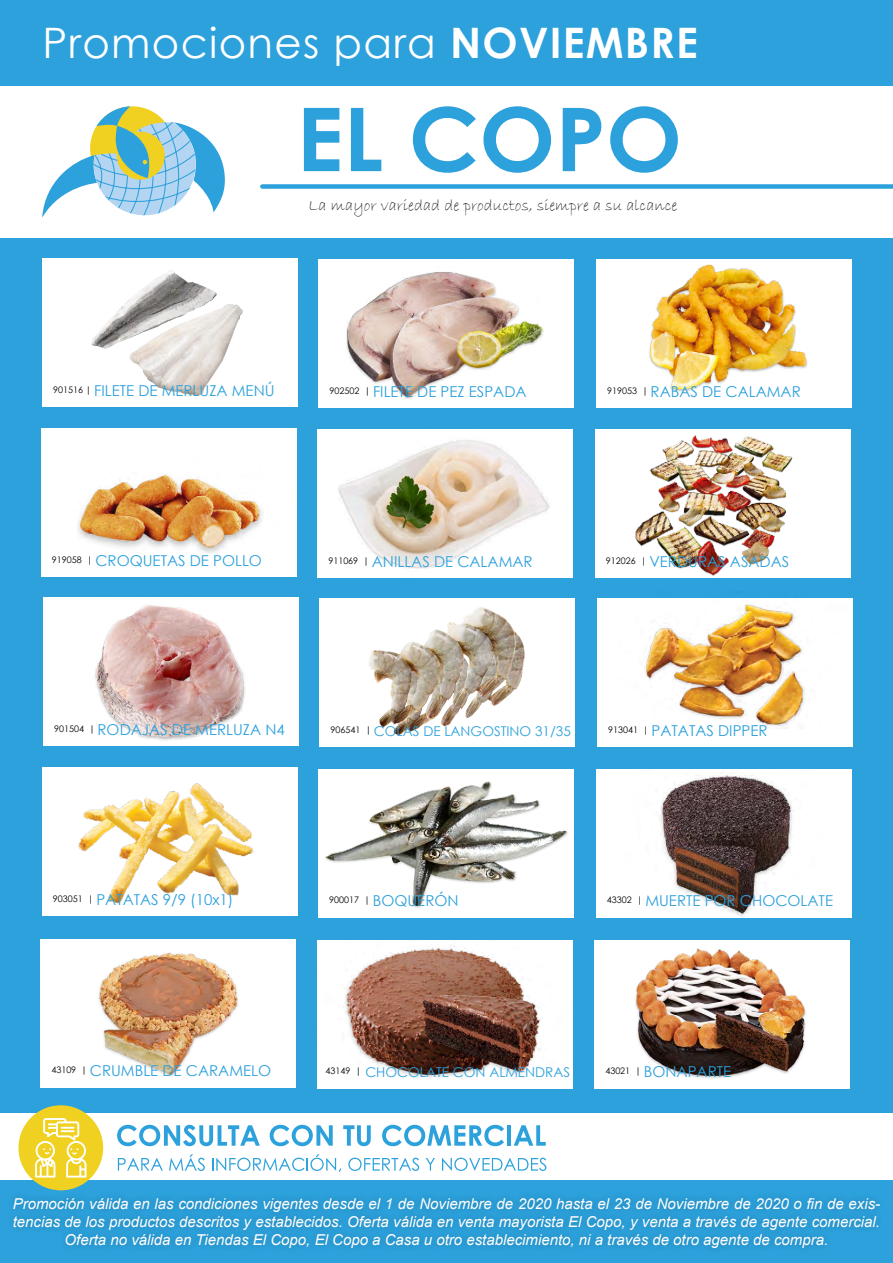
<style>
.page{position:relative;width:893px;height:1263px;background:#fff}
.page>*{position:absolute;margin:0;border:0;box-sizing:border-box;transform-origin:0 0}
.t1{font:42px "Century Gothic";letter-spacing:.03em;color:#fff}
.t2{font:16.5px "Bradley Hand ITC";color:#222}
.t3{font:italic 15px/18px "Arial";color:#fff;text-align:center}
.t4{font:15px "Century Gothic";color:#2ca1dc}
.t5{font:13.5px "Century Gothic";color:#2ca1dc}
.s1{font-weight:700}
</style>
<div class="page">
<div style="left:0;top:238px;width:893px;height:1025px;background:#2ca1dc"></div>
<div style="left:6px;top:1190px;width:881px;height:66px;background:#2a9bd5"></div>
<div style="left:0;top:1113px;width:893px;height:67px;background:#fff"></div>
<svg style="left:117px;top:1125px;width:143px;height:21px"></svg>
<svg style="left:270px;top:1125px;width:63px;height:21px"></svg>
<svg style="left:343px;top:1125px;width:28px;height:21px"></svg>
<svg style="left:382px;top:1125px;width:122px;height:21px"></svg>
<hr style="left:507px;top:1125px;width:4px;height:21px;background:#2ca1dc">
<svg style="left:514px;top:1125px;width:32px;height:21px"></svg>
<svg style="left:118px;top:1158px;width:45px;height:12px"></svg>
<svg style="left:169px;top:1154px;width:36px;height:17px"></svg>
<svg style="left:212px;top:1154px;width:129px;height:18px"></svg>
<svg style="left:348px;top:1158px;width:71px;height:13px"></svg>
<svg style="left:426px;top:1158px;width:9px;height:12px"></svg>
<svg style="left:442px;top:1158px;width:104px;height:13px"></svg>
<div style="left:18px;top:1105px;width:85px;height:85px;background:#f0d021;border-radius:50%"></div>
<svg style="left:35px;top:1118px;width:52px;height:59px"></svg>
<img style="left:43px;top:259px;width:253px;height:148px">
<div style="left:43px;top:597px;width:256px;height:149px;background:#fff"></div>
<img style="left:95px;top:605px;width:150px;height:136px">
<div style="left:41px;top:428px;width:255px;height:149px;background:#fff"></div>
<img style="left:78px;top:475px;width:185px;height:78px">
<div style="left:42px;top:767px;width:255px;height:149px;background:#fff"></div>
<img style="left:78px;top:783px;width:176px;height:121px">
<img style="left:41px;top:940px;width:254px;height:147px">
<img style="left:319px;top:261px;width:254px;height:147px">
<img style="left:320px;top:600px;width:254px;height:147px">
<img style="left:318px;top:430px;width:254px;height:148px">
<img style="left:319px;top:770px;width:253px;height:147px">
<img style="left:317px;top:941px;width:254px;height:148px">
<div style="left:596px;top:259px;width:256px;height:149px;background:#fff"></div>
<img style="left:649px;top:264px;width:159px;height:128px">
<div style="left:597px;top:598px;width:256px;height:149px;background:#fff"></div>
<img style="left:645px;top:604px;width:160px;height:122px">
<div style="left:595px;top:429px;width:255px;height:149px;background:#fff"></div>
<img style="left:635px;top:435px;width:158px;height:141px">
<img style="left:597px;top:770px;width:253px;height:147px">
<img style="left:595px;top:941px;width:253px;height:148px">
<svg style="left:42px;top:106px;width:183px;height:111px"></svg>
<svg style="left:304px;top:108px;width:35px;height:63px"></svg>
<svg style="left:351px;top:108px;width:30px;height:63px"></svg>
<svg style="left:413px;top:106px;width:63px;height:67px"></svg>
<svg style="left:483px;top:106px;width:68px;height:67px"></svg>
<svg style="left:563px;top:108px;width:38px;height:63px"></svg>
<svg style="left:610px;top:106px;width:68px;height:67px"></svg>
<div style="left:262px;top:184px;width:631px;height:5px;background:#2ca1dc"></div>
<div style="left:0;top:0;width:893px;height:85px;background:#2ca1dc"></div>
<h1 class="t1" style="left:43px;top:14px;width:657px">Promociones para <span class="s1">NOVIEMBRE</span></h1>
<p class="t2" style="left:308px;top:195px;width:371px">La mayor variedad de productos, siempre a su alcance</p>
<p class="t4" style="left:53px;top:380px;width:223px"><sup>901516</sup> <sup>|</sup> FILETE DE MERLUZA MENÚ</p>
<p class="t4" style="left:330px;top:381px;width:199px"><sup>902502</sup> <sup>|</sup> FILETE DE PEZ ESPADA</p>
<p class="t4" style="left:607px;top:381px;width:195px"><sup>919053</sup> <sup>|</sup> RABAS DE CALAMAR</p>
<p class="t4" style="left:52px;top:550px;width:211px"><sup>919058</sup> <sup>|</sup> CROQUETAS DE POLLO</p>
<p class="t4" style="left:328px;top:551px;width:206px"><sup>911069</sup> <sup>|</sup> ANILLAS DE CALAMAR</p>
<p class="t4" style="left:606px;top:551px;width:185px"><sup>912026</sup> <sup>|</sup> VERDURAS ASADAS</p>
<p class="t4" style="left:54px;top:719px;width:232px"><sup>901504</sup> <sup>|</sup> RODAJAS DE MERLUZA N4</p>
<p class="t5" style="left:330px;top:721px;width:242px"><sup>906541</sup> <sup>|</sup> COLAS DE LANGOSTINO 31/35</p>
<p class="t4" style="left:608px;top:720px;width:161px"><sup>913041</sup> <sup>|</sup> PATATAS DIPPER</p>
<p class="t4" style="left:53px;top:889px;width:182px"><sup>903051</sup> <sup>|</sup> PATATAS 9/9 (10x1)</p>
<p class="t4" style="left:329px;top:890px;width:131px"><sup>900017</sup> <sup>|</sup> BOQUERÓN</p>
<p class="t4" style="left:607px;top:890px;width:228px"><sup>43302</sup> <sup>|</sup> MUERTE POR CHOCOLATE</p>
<p class="t4" style="left:51px;top:1060px;width:221px"><sup>43109</sup> <sup>|</sup> CRUMBLE DE CARAMELO</p>
<p class="t5" style="left:326px;top:1062px;width:246px"><sup>43149</sup> <sup>|</sup> CHOCOLATE CON ALMENDRAS</p>
<p class="t4" style="left:605px;top:1061px;width:127px"><sup>43021</sup> <sup>|</sup> BONAPARTE</p>
<p class="t3" style="left:13px;top:1195px;width:869px">Promoción válida en las condiciones vigentes desde el 1 de Noviembre de 2020 hasta el 23 de Noviembre de 2020 o fin de exis&shy;tencias de los productos descritos y establecidos. Oferta válida en venta mayorista El Copo, y venta a través de agente comercial.<br>Oferta no válida en Tiendas El Copo, El Copo a Casa u otro establecimiento, ni a través de otro agente de compra.</p>
</div>
